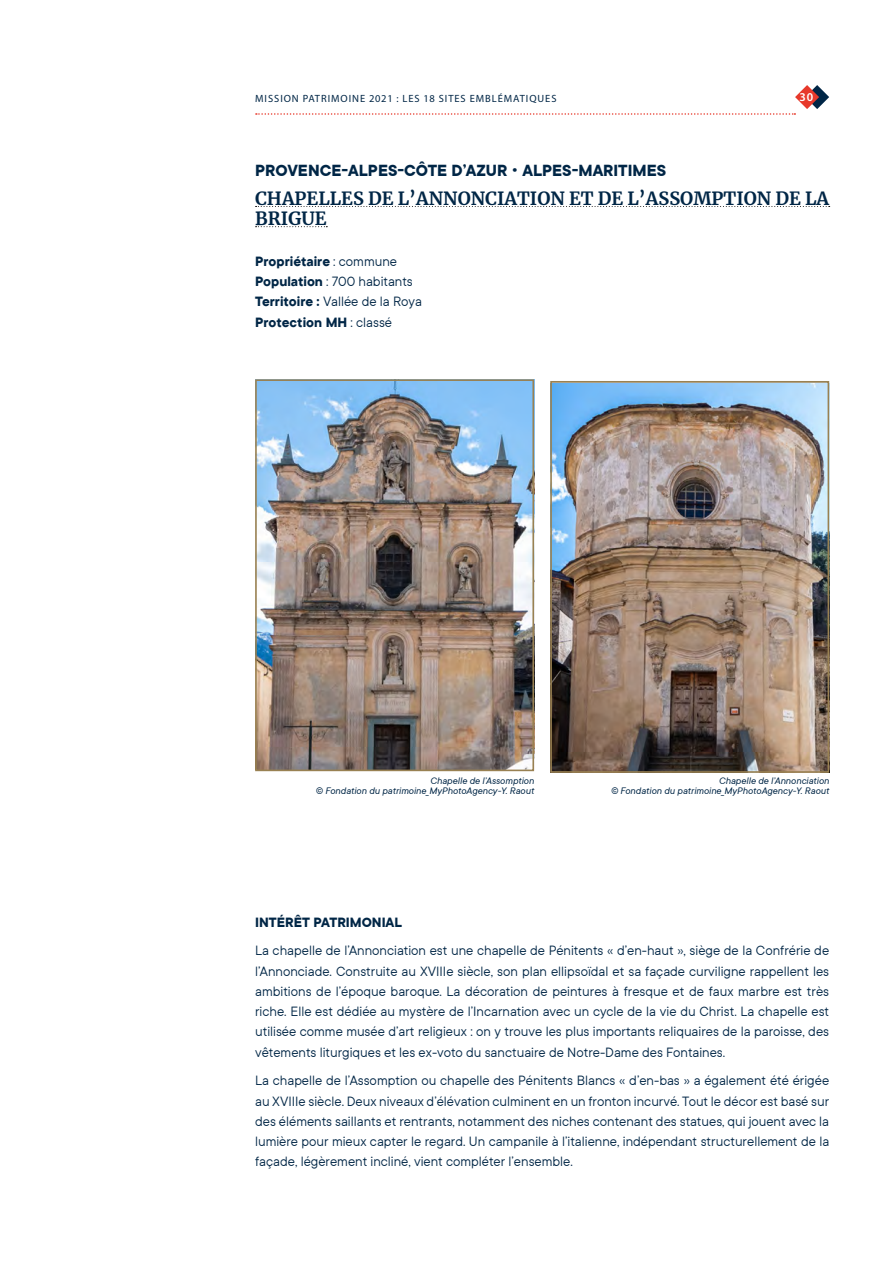
<style>
.page{position:relative;width:893px;height:1263px;background:#fff}
.page>*{position:absolute;margin:0;border:0;box-sizing:border-box;transform-origin:0 0}
.t1{font:700 18px/20.2px "Merriweather";color:#002646}
.t2{font:700 18px "TT Commons";color:#002646}
.t3{font:15px/20.2px "TT Commons";color:#002646;text-align:justify}
.t4{font:700 15px/20.2px "TT Commons";color:#002646}
.t5{font:600 12px "Myriad Pro";color:#fff}
.t6{font:italic 10.5px/10.5px "TT Commons";color:#002646;text-align:right}
.t7{font:10.5px "Myriad Pro";letter-spacing:.09em;color:#002646}
.s1{font-weight:400}
</style>
<div class="page">
<svg style="left:256px;top:85px;width:573px;height:30px"></svg>
<svg style="left:256px;top:206px;width:574px;height:1px"></svg>
<svg style="left:256px;top:226px;width:71px;height:1px"></svg>
<img style="left:258px;top:382px;width:273px;height:386px">
<div style="left:255px;top:379px;width:279px;height:392px;border:2px solid #998152"></div>
<img style="left:553px;top:384px;width:273px;height:386px">
<div style="left:550px;top:381px;width:279px;height:392px;border:2px solid #998152"></div>
<p class="t7" style="left:255px;top:92px;width:303px">MISSION PATRIMOINE 2021 : LES 18 SITES EMBLÉMATIQUES</p>
<p class="t5" style="left:799px;top:89px;width:15px">30</p>
<p class="t2" style="left:255px;top:159px;width:413px">PROVENCE-ALPES-CÔTE D’AZUR • ALPES-MARITIMES</p>
<p class="t1" style="left:255px;top:188px;width:576px">CHAPELLES DE L’ANNONCIATION ET DE L’ASSOMPTION DE LA<br>BRIGUE</p>
<p class="t4" style="left:255px;top:251px;width:168px">Propriétaire <span class="s1">: commune<br></span>Population <span class="s1">: 700 habitants<br></span>Territoire : <span class="s1">Vallée de la Roya<br></span>Protection MH <span class="s1">: classé</span></p>
<p class="t6" style="left:316px;top:775px;width:220px">Chapelle de l’Assomption<br>© Fondation du patrimoine_MyPhotoAgency-Y. Raout</p>
<p class="t6" style="left:611px;top:775px;width:220px">Chapelle de l’Annonciation<br>© Fondation du patrimoine_MyPhotoAgency-Y. Raout</p>
<p class="t4" style="left:255px;top:911px;width:148px">INTÉRÊT PATRIMONIAL</p>
<p class="t3" style="left:255px;top:940px;width:576px">La chapelle de l’Annonciation est une chapelle de Pénitents « d’en-haut », siège de la Confrérie de l’Annonciade. Construite au XVIIIe siècle, son plan ellipsoïdal et sa façade curviligne rappellent les ambitions de l’époque baroque. La décoration de peintures à fresque et de faux marbre est très riche. Elle est dédiée au mystère de l’Incarnation avec un cycle de la vie du Christ. La chapelle est utilisée comme musée d’art religieux : on y trouve les plus importants reliquaires de la paroisse, des vêtements liturgiques et les ex-voto du sanctuaire de Notre-Dame des Fontaines.</p>
<p class="t3" style="left:255px;top:1070px;width:576px">La chapelle de l’Assomption ou chapelle des Pénitents Blancs « d’en-bas » a également été érigée au XVIIIe siècle. Deux niveaux d’élévation culminent en un fronton incurvé. Tout le décor est basé sur des éléments saillants et rentrants, notamment des niches contenant des statues, qui jouent avec la lumière pour mieux capter le regard. Un campanile à l’italienne, indépendant structurellement de la façade, légèrement incliné, vient compléter l’ensemble.</p>
</div>
